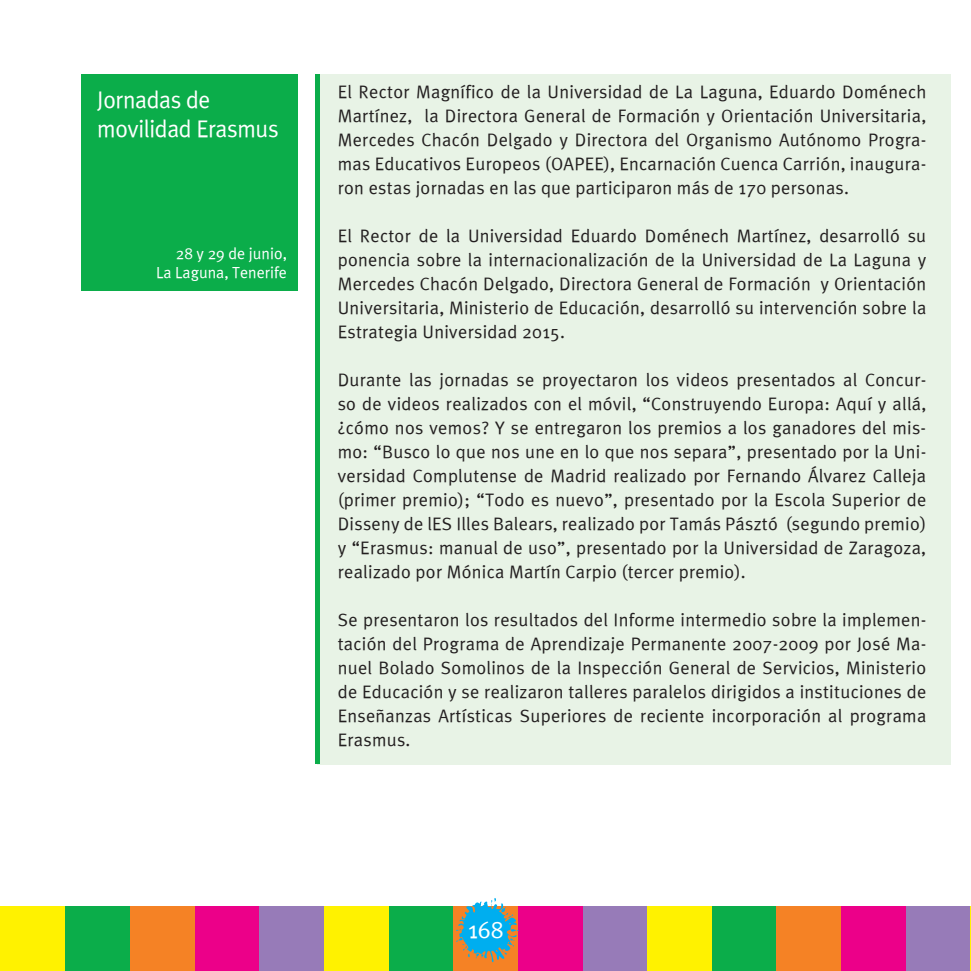
<style>
.page{position:relative;width:971px;height:971px;background:#fff}
.page>*{position:absolute;margin:0;border:0;box-sizing:border-box;transform-origin:0 0}
.t1{font:24px/28.8px "Meta Plus Normal Roman";letter-spacing:-.015em;color:#fff}
.t2{font:18px/24px "Meta Plus Normal Roman";letter-spacing:.015em;color:#231f20;text-align:justify}
.t3{font:16px/19.2px "Meta Plus Normal Roman";color:#fff;text-align:right}
</style>
<div class="page">
<div style="left:0;top:906px;width:66px;height:65px;background:#fff200"></div>
<div style="left:66px;top:906px;width:64px;height:65px;background:#0bad4a"></div>
<div style="left:130px;top:906px;width:65px;height:65px;background:#f58225"></div>
<div style="left:195px;top:906px;width:64px;height:65px;background:#ec0089"></div>
<div style="left:259px;top:906px;width:65px;height:65px;background:#977bb8"></div>
<div style="left:324px;top:906px;width:65px;height:65px;background:#fff200"></div>
<div style="left:389px;top:906px;width:64px;height:65px;background:#0bad4a"></div>
<div style="left:453px;top:906px;width:65px;height:65px;background:#f58225"></div>
<div style="left:518px;top:906px;width:65px;height:65px;background:#ec0089"></div>
<div style="left:583px;top:906px;width:64px;height:65px;background:#977bb8"></div>
<div style="left:647px;top:906px;width:65px;height:65px;background:#fff200"></div>
<div style="left:712px;top:906px;width:64px;height:65px;background:#0bad4a"></div>
<div style="left:776px;top:906px;width:65px;height:65px;background:#f58225"></div>
<div style="left:841px;top:906px;width:65px;height:65px;background:#ec0089"></div>
<div style="left:906px;top:906px;width:64px;height:65px;background:#977bb8"></div>
<hr style="left:970px;top:906px;width:1px;height:65px;background:#fff200">
<svg style="left:456px;top:898px;width:63px;height:64px"></svg>
<div style="left:318px;top:74px;width:633px;height:691px;background:#e8f3e6"></div>
<div style="left:81px;top:74px;width:216px;height:216px;background:#0bad4a"></div>
<hr style="left:315px;top:74px;width:4px;height:690px;background:#0bad4a">
<h1 class="t1" style="left:97px;top:85px;width:183px">Jornadas de movilidad Erasmus</h1>
<p class="t3" style="left:156px;top:244px;width:132px">28 y 29 de junio,<br>La Laguna, Tenerife</p>
<p class="t2" style="left:338px;top:80px;width:590px">El Rector Magnífico de la Universidad de La Laguna, Eduardo Doménech Martínez, la Directora General de Formación y Orientación Universitaria, Mercedes Chacón Delgado y Directora del Organismo Autónomo Progra&shy;mas Educativos Europeos (OAPEE), Encarnación Cuenca Carrión, inaugura&shy;ron estas jornadas en las que participaron más de 170 personas.</p>
<p class="t2" style="left:338px;top:224px;width:590px">El Rector de la Universidad Eduardo Doménech Martínez, desarrolló su ponencia sobre la internacionalización de la Universidad de La Laguna y Mercedes Chacón Delgado, Directora General de Formación y Orientación Universitaria, Ministerio de Educación, desarrolló su intervención sobre la Estrategia Universidad 2015.</p>
<p class="t2" style="left:338px;top:368px;width:590px">Durante las jornadas se proyectaron los videos presentados al Concur&shy;so de videos realizados con el móvil, “Construyendo Europa: Aquí y allá, ¿cómo nos vemos? Y se entregaron los premios a los ganadores del mis&shy;mo: “Busco lo que nos une en lo que nos separa”, presentado por la Uni&shy;versidad Complutense de Madrid realizado por Fernando Álvarez Calleja (primer premio); “Todo es nuevo”, presentado por la Escola Superior de Disseny de lES Illes Balears, realizado por Tamás Pásztó (segundo premio) y “Erasmus: manual de uso”, presentado por la Universidad de Zaragoza, realizado por Mónica Martín Carpio (tercer premio).</p>
<p class="t2" style="left:338px;top:608px;width:590px">Se presentaron los resultados del Informe intermedio sobre la implemen&shy;tación del Programa de Aprendizaje Permanente 2007-2009 por José Ma&shy;nuel Bolado Somolinos de la Inspección General de Servicios, Ministerio de Educación y se realizaron talleres paralelos dirigidos a instituciones de Enseñanzas Artísticas Superiores de reciente incorporación al programa Erasmus.</p>
<h1 class="t1" style="left:468px;top:915px;width:37px">168</h1>
</div>
